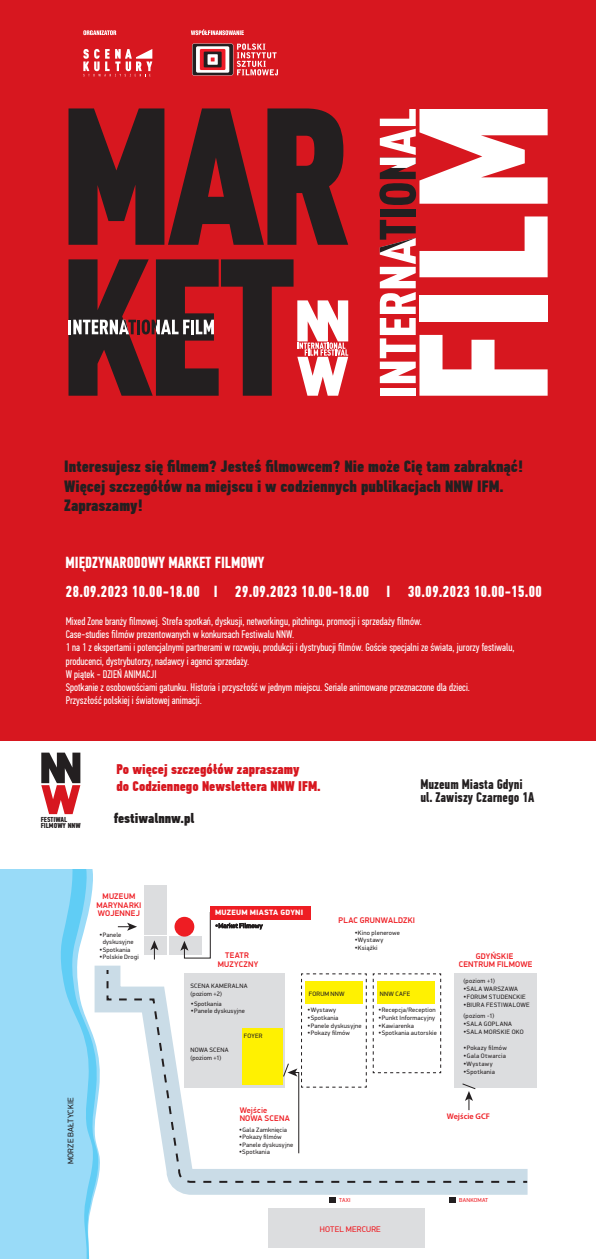
<style>
.page{position:relative;width:596px;height:1259px;background:#fff}
.page>*{position:absolute;margin:0;border:0;box-sizing:border-box;transform-origin:0 0}
.t1{font:16.3px/19.6px "PF Din Text Comp Pro X Black";color:#231f20}
.t2{font:700 16px/29px "PF Din Text Comp Pro";color:#fff}
.t3{font:14px/16.8px "PF Din Text Comp Pro X Black";color:#d7171f}
.t4{font:14px "PF Din Text Comp Pro X Black";color:#231f20}
.t5{font:700 13.9px/13.9px "PF Din Text Comp Pro";color:#231f20}
.t6{font:11px/13.2px "PF Din Text Comp Pro";color:#fff}
.t7{font:500 8.2px/8.7px "PF Din Display Pro";letter-spacing:.025em;color:#ee1d23;text-align:center}
.t8{font:8.2px "PF Din Display Pro";letter-spacing:.02em;color:#231f20}
.t9{font:8.2px "PF Din Display Pro";letter-spacing:.025em;color:#ee1d23}
.t10{font:600 8.2px "Myriad Pro";letter-spacing:.01em;color:#ee1d23}
.t11{font:900 7.8px "PF Din Display Pro";letter-spacing:.025em;color:#fff}
.t12{font:700 7.2px "PF Din Text Comp Pro";color:#231f20;scale:1.14 1}
.t13{font:6.3px/7.6px "PF Din Display Pro";letter-spacing:.035em;color:#231f20}
.t14{font:5.7px "PF Din Display Pro";letter-spacing:.03em;color:#ee1d23}
</style>
<div class="page">
<div style="left:268px;top:1208px;width:156px;height:39px;background:#dcdddf"></div>
<svg style="left:94px;top:959px;width:443px;height:244px"></svg>
<svg style="left:152px;top:1005px;width:365px;height:178px"></svg>
<svg style="left:105px;top:970px;width:51px;height:35px"></svg>
<svg style="left:0;top:869px;width:94px;height:389px;fill:#99dbf8"></svg>
<svg style="left:449px;top:1197px;width:6px;height:5px"></svg>
<svg style="left:329px;top:1197px;width:7px;height:5px"></svg>
<div style="left:144px;top:885px;width:23px;height:49px;background:#dcdddf"></div>
<div style="left:144px;top:936px;width:23px;height:19px;background:#dcdddf"></div>
<div style="left:169px;top:936px;width:32px;height:19px;background:#dcdddf"></div>
<svg style="left:461px;top:1082px;width:15px;height:28px"></svg>
<svg style="left:150px;top:940px;width:8px;height:19px"></svg>
<svg style="left:118px;top:922px;width:19px;height:8px"></svg>
<svg style="left:180px;top:916px;width:82px;height:43px"></svg>
<svg style="left:282px;top:973px;width:159px;height:181px"></svg>
<div style="left:0;top:0;width:595px;height:740px;background:#d7171f"></div>
<svg style="left:191px;top:29px;width:53px;height:6px"></svg>
<svg style="left:83px;top:30px;width:33px;height:5px"></svg>
<svg style="left:83px;top:49px;width:69px;height:27px"></svg>
<svg style="left:68px;top:108px;width:280px;height:137px"></svg>
<div style="left:379px;top:209px;width:36px;height:7px;background:#231f20"></div>
<svg style="left:379px;top:109px;width:168px;height:96px"></svg>
<svg style="left:379px;top:216px;width:168px;height:180px"></svg>
<svg style="left:68px;top:259px;width:280px;height:137px"></svg>
<hr style="left:68px;top:320px;width:3px;height:14px;background:#fff">
<svg style="left:192px;top:43px;width:86px;height:32px"></svg>
<svg style="left:41px;top:752px;width:39px;height:62px"></svg>
<div style="left:174px;top:917px;width:20px;height:19px;background:#ee1d23;border-radius:50%"></div>
<div style="left:209px;top:906px;width:101px;height:13px;background:#ee1d23"></div>
<h1 class="t1" style="left:64px;top:457px;width:460px">Interesujesz się filmem? Jesteś filmowcem? Nie może Cię tam zabraknąć!<br>Więcej szczegółów na miejscu i w codziennych publikacjach NNW IFM.<br>Zapraszamy!</h1>
<h2 class="t2" style="left:66px;top:548px;width:478px">MIĘDZYNARODOWY MARKET FILMOWY<br>28.09.2023 10.00-18.00 I 29.09.2023 10.00-18.00 I 30.09.2023 10.00-15.00</h2>
<p class="t6" style="left:66px;top:615px;width:450px">Mixed Zone branży filmowej. Strefa spotkań, dyskusji, networkingu, pitchingu, promocji i sprzedaży filmów.<br>Case-studies filmów prezentowanych w konkursach Festiwalu NNW.<br>1 na 1 z ekspertami i potencjalnymi partnerami w rozwoju, produkcji i dystrybucji filmów. Goście specjalni ze świata, jurorzy festiwalu, producenci, dystrybutorzy, nadawcy i agenci sprzedaży.<br>W piątek - DZIEŃ ANIMACJI<br>Spotkanie z osobowościami gatunku. Historia i przyszłość w jednym miejscu. Seriale animowane przeznaczone dla dzieci.<br>Przyszłość polskiej i światowej animacji.</p>
<p class="t3" style="left:116px;top:760px;width:206px">Po więcej szczegółów zapraszamy<br>do Codziennego Newslettera NNW IFM.</p>
<p class="t12" style="left:41px;top:815px;width:25px">FESTIWAL</p>
<p class="t4" style="left:114px;top:810px;width:82px">festiwalnnw.pl</p>
<p class="t12" style="left:41px;top:820px;width:37px">FILMOWY NNW</p>
<p class="t5" style="left:420px;top:777px;width:115px">Muzeum Miasta Gdyni ul. Zawiszy Czarnego 1A</p>
<p class="t7" style="left:96px;top:892px;width:47px">MUZEUM<br>MARYNARKI<br>WOJENNEJ</p>
<p class="t13" style="left:103px;top:931px;width:32px;text-indent:-3px">•Panele dyskusyjne</p>
<p class="t13" style="left:100px;top:946px;width:32px">•Spotkania</p>
<p class="t13" style="left:100px;top:953px;width:41px">•Polskie Drogi</p>
<p class="t11" style="left:215px;top:907px;width:90px">MUZEUM MIASTA GDYNI</p>
<p class="t7" style="left:218px;top:951px;width:42px">TEATR<br>MUZYCZNY</p>
<p class="t7" style="left:338px;top:916px;width:78px">PLAC GRUNWALDZKI</p>
<p class="t13" style="left:354px;top:928px;width:47px">•Kino plenerowe</p>
<p class="t13" style="left:354px;top:936px;width:30px">•Wystawy</p>
<p class="t13" style="left:354px;top:944px;width:24px">•Książki</p>
<p class="t7" style="left:458px;top:951px;width:75px">GDYŃSKIE<br>CENTRUM FILMOWE</p>
<p class="t8" style="left:66px;top:1164px;width:68px;rotate:-90deg">MORZE BAŁTYCKIE</p>
<p class="t13" style="left:190px;top:982px;width:59px">SCENA KAMERALNA (poziom +2)</p>
<p class="t13" style="left:191px;top:1000px;width:32px">•Spotkania</p>
<p class="t13" style="left:191px;top:1007px;width:55px">•Panele dyskusyjne</p>
<p class="t13" style="left:190px;top:1046px;width:40px">NOWA SCENA (poziom +1)</p>
<p class="t13" style="left:244px;top:1032px;width:20px">FOYER</p>
<p class="t13" style="left:308px;top:990px;width:37px">FORUM NNW</p>
<p class="t13" style="left:307px;top:1006px;width:30px">•Wystawy</p>
<p class="t13" style="left:307px;top:1014px;width:32px">•Spotkania</p>
<p class="t13" style="left:307px;top:1021px;width:55px">•Panele dyskusyjne</p>
<p class="t13" style="left:307px;top:1029px;width:44px">•Pokazy filmów</p>
<p class="t7" style="left:239px;top:1105px;width:52px;text-align:left">Wejście<br>NOWA SCENA</p>
<p class="t13" style="left:239px;top:1125px;width:49px">•Gala Zamknięcia</p>
<p class="t13" style="left:239px;top:1133px;width:44px">•Pokazy filmów</p>
<p class="t13" style="left:239px;top:1141px;width:55px">•Panele dyskusyjne</p>
<p class="t13" style="left:239px;top:1148px;width:32px">•Spotkania</p>
<p class="t13" style="left:379px;top:990px;width:32px">NNW CAFE</p>
<p class="t13" style="left:378px;top:1006px;width:58px">•Recepcja/Reception</p>
<p class="t13" style="left:378px;top:1014px;width:58px">•Punkt Informacyjny</p>
<p class="t13" style="left:378px;top:1021px;width:37px">•Kawiarenka</p>
<p class="t13" style="left:378px;top:1029px;width:60px">•Spotkania autorskie</p>
<p class="t13" style="left:463px;top:977px;width:33px">(poziom +1)</p>
<p class="t13" style="left:463px;top:985px;width:56px">•SALA WARSZAWA</p>
<p class="t13" style="left:463px;top:993px;width:64px">•FORUM STUDENCKIE</p>
<p class="t13" style="left:463px;top:1001px;width:68px">•BIURA FESTIWALOWE</p>
<p class="t13" style="left:463px;top:1012px;width:32px">(poziom -1)</p>
<p class="t13" style="left:463px;top:1020px;width:50px">•SALA GOPLANA</p>
<p class="t13" style="left:463px;top:1028px;width:62px">•SALA MORSKIE OKO</p>
<p class="t13" style="left:463px;top:1044px;width:45px">•Pokazy filmów</p>
<p class="t13" style="left:463px;top:1052px;width:44px">•Gala Otwarcia</p>
<p class="t13" style="left:463px;top:1060px;width:31px">•Wystawy</p>
<p class="t13" style="left:463px;top:1068px;width:33px">•Spotkania</p>
<p class="t10" style="left:446px;top:1111px;width:45px">Wejście GCF</p>
<p class="t14" style="left:339px;top:1196px;width:13px">TAXI</p>
<p class="t9" style="left:319px;top:1224px;width:62px">HOTEL MERCURE</p>
<p class="t14" style="left:459px;top:1197px;width:30px">BANKOMAT</p>
</div>
